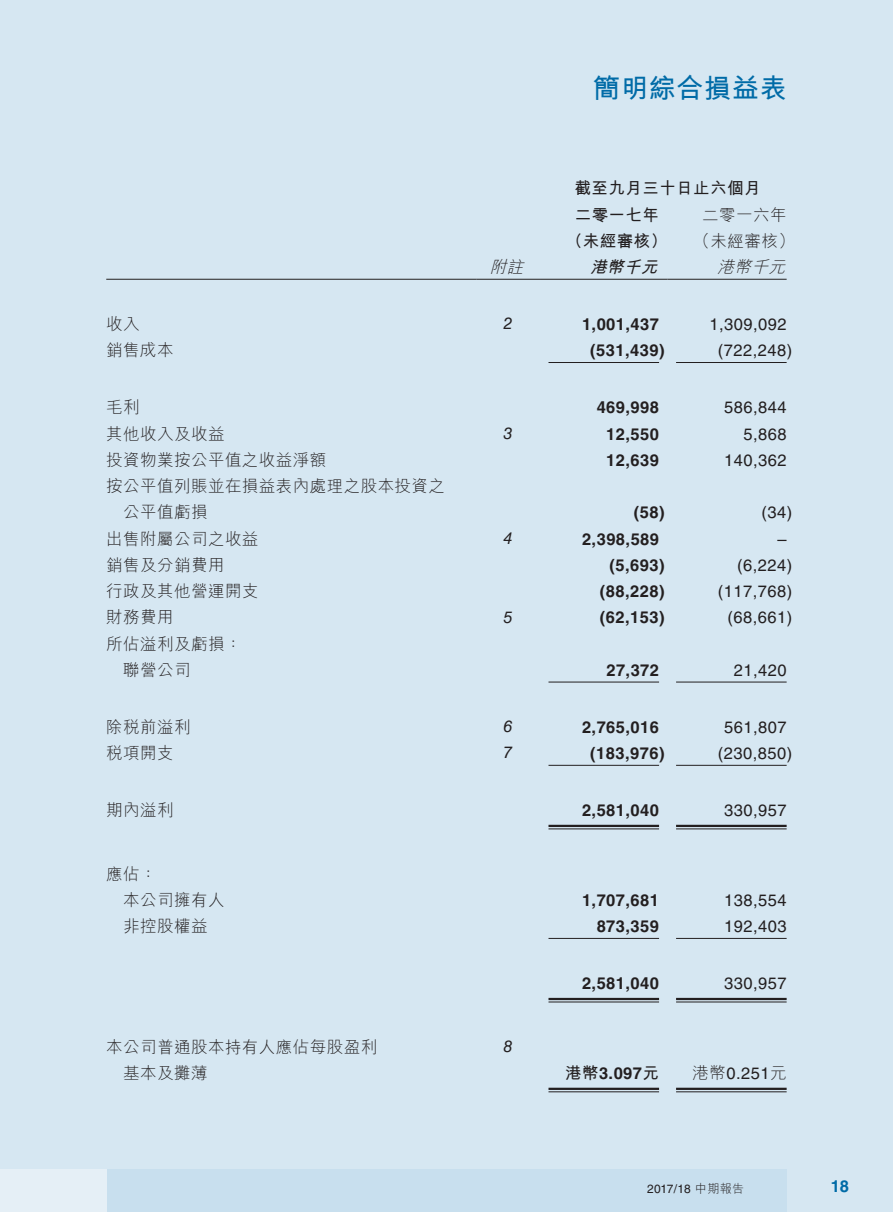
<style>
.page{position:relative;width:893px;height:1212px;background:#d6e7f2}
.page>*{position:absolute;margin:0;border:0;box-sizing:border-box;transform-origin:0 0}
.t1{font:700 27px "M Hei HK";letter-spacing:.03em;color:#006ba7}
.t2{font:300 16.5px/26.2px "M Hei HK";letter-spacing:.03em;color:#231f20}
.t3{font:700 16.5px "Helvetica LT Std";letter-spacing:.03em;color:#231f20}
.t4{font:16.5px "Helvetica LT Std";letter-spacing:.03em;color:#231f20}
.t5{font:700 16.5px "M Hei HK";letter-spacing:.03em;color:#231f20}
.t6{font:italic 16.5px "Helvetica LT Std";color:#231f20}
.t7{font:italic 300 16.5px "M Hei HK";color:#231f20}
.t8{font:italic 700 16.5px "M Hei HK";color:#231f20}
.t9{font:700 16.5px "Helvetica LT Std";color:#006ba7}
.t10{font:12px "Helvetica LT Std";letter-spacing:-.01em;color:#231f20}
.s1{font-family:"M Hei HK"}
.s2{font-family:"M Hei HK";font-weight:300}
</style>
<div class="page">
<div style="left:0;top:1169px;width:787px;height:43px;background:#c8dfee"></div>
<div style="left:0;top:1169px;width:106px;height:43px;background:#e5eff6"></div>
<hr style="left:106px;top:279px;width:370px;height:1px;background:#231f20">
<hr style="left:476px;top:279px;width:64px;height:1px;background:#231f20">
<hr style="left:540px;top:279px;width:128px;height:1px;background:#231f20">
<hr style="left:668px;top:279px;width:119px;height:1px;background:#231f20">
<hr style="left:548px;top:362px;width:111px;height:1px;background:#231f20">
<hr style="left:676px;top:362px;width:111px;height:1px;background:#231f20">
<hr style="left:548px;top:682px;width:111px;height:1px;background:#231f20">
<hr style="left:676px;top:682px;width:111px;height:1px;background:#231f20">
<hr style="left:548px;top:765px;width:111px;height:1px;background:#231f20">
<hr style="left:676px;top:765px;width:111px;height:1px;background:#231f20">
<hr style="left:548px;top:825px;width:111px;height:2px;background:#231f20">
<hr style="left:548px;top:828px;width:111px;height:1px;background:#231f20">
<hr style="left:676px;top:825px;width:111px;height:2px;background:#231f20">
<hr style="left:676px;top:828px;width:111px;height:1px;background:#231f20">
<hr style="left:548px;top:938px;width:111px;height:1px;background:#231f20">
<hr style="left:676px;top:938px;width:111px;height:1px;background:#231f20">
<hr style="left:548px;top:998px;width:111px;height:2px;background:#231f20">
<hr style="left:548px;top:1001px;width:111px;height:1px;background:#231f20">
<hr style="left:676px;top:998px;width:111px;height:2px;background:#231f20">
<hr style="left:676px;top:1001px;width:111px;height:1px;background:#231f20">
<hr style="left:548px;top:1088px;width:111px;height:2px;background:#231f20">
<hr style="left:548px;top:1091px;width:111px;height:1px;background:#231f20">
<hr style="left:676px;top:1088px;width:111px;height:2px;background:#231f20">
<hr style="left:676px;top:1091px;width:111px;height:1px;background:#231f20">
<h1 class="t1" style="left:593px;top:68px;width:195px">簡明綜合損益表</h1>
<p class="t5" style="left:574px;top:176px;width:188px">截至九月三十日止六個月</p>
<p class="t2" style="left:702px;top:201px;width:86px">二零一六年</p>
<p class="t5" style="left:575px;top:202px;width:86px">二零一七年</p>
<p class="t5" style="left:566px;top:229px;width:103px">（未經審核）</p>
<p class="t2" style="left:694px;top:227px;width:103px">（未經審核(</p>
<p class="t7" style="left:490px;top:255px;width:41px">附註</p>
<p class="t8" style="left:590px;top:255px;width:75px">港幣千元</p>
<p class="t7" style="left:718px;top:255px;width:75px">港幣千元</p>
<p class="t2" style="left:106px;top:310px;width:35px">收入</p>
<p class="t6" style="left:503px;top:314px;width:11px">2</p>
<p class="t3" style="left:582px;top:314px;width:79px">1,001,437</p>
<p class="t4" style="left:710px;top:315px;width:79px">1,309,092</p>
<p class="t2" style="left:106px;top:336px;width:69px">銷售成本</p>
<p class="t3" style="left:590px;top:340px;width:76px">)531,439(</p>
<p class="t4" style="left:718px;top:341px;width:76px">)722,248(</p>
<p class="t2" style="left:106px;top:393px;width:35px">毛利</p>
<p class="t3" style="left:597px;top:397px;width:64px">469,998</p>
<p class="t4" style="left:724px;top:398px;width:64px">586,844</p>
<p class="t2" style="left:106px;top:420px;width:120px">其他收入及收益</p>
<p class="t6" style="left:503px;top:423px;width:11px">3</p>
<p class="t3" style="left:606px;top:424px;width:54px">12,550</p>
<p class="t4" style="left:743px;top:424px;width:45px">5,868</p>
<p class="t2" style="left:106px;top:446px;width:340px">投資物業按公平值之收益淨額<br>按公平值列賬並在損益表內處理之股本投資之</p>
<p class="t3" style="left:606px;top:450px;width:54px">12,639</p>
<p class="t4" style="left:724px;top:450px;width:64px">140,362</p>
<p class="t2" style="left:123px;top:498px;width:86px">公平值虧損</p>
<p class="t3" style="left:634px;top:502px;width:32px">)58(</p>
<p class="t4" style="left:761px;top:503px;width:32px">)34(</p>
<p class="t2" style="left:106px;top:525px;width:154px">出售附屬公司之收益</p>
<p class="t6" style="left:503px;top:528px;width:11px">4</p>
<p class="t3" style="left:582px;top:529px;width:79px">2,398,589</p>
<p class="t4" style="left:777px;top:529px;width:11px">–</p>
<p class="t2" style="left:106px;top:551px;width:120px">銷售及分銷費用</p>
<p class="t3" style="left:610px;top:555px;width:57px">)5,693(</p>
<p class="t4" style="left:737px;top:555px;width:57px">)6,224(</p>
<p class="t2" style="left:106px;top:577px;width:154px">行政及其他營運開支</p>
<p class="t3" style="left:600px;top:581px;width:66px">)88,228(</p>
<p class="t4" style="left:718px;top:582px;width:76px">)117,768(</p>
<p class="t2" style="left:106px;top:603px;width:137px">財務費用<br>所佔溢利及虧損：</p>
<p class="t6" style="left:504px;top:607px;width:11px">5</p>
<p class="t3" style="left:600px;top:607px;width:66px">)62,153(</p>
<p class="t4" style="left:727px;top:608px;width:66px">)68,661(</p>
<p class="t2" style="left:123px;top:656px;width:69px">聯營公司</p>
<p class="t3" style="left:606px;top:660px;width:54px">27,372</p>
<p class="t4" style="left:734px;top:660px;width:54px">21,420</p>
<p class="t2" style="left:106px;top:713px;width:86px">除稅前溢利</p>
<p class="t6" style="left:503px;top:717px;width:11px">6</p>
<p class="t3" style="left:582px;top:717px;width:79px">2,765,016</p>
<p class="t4" style="left:724px;top:717px;width:64px">561,807</p>
<p class="t2" style="left:106px;top:739px;width:69px">稅項開支</p>
<p class="t6" style="left:503px;top:743px;width:11px">7</p>
<p class="t3" style="left:590px;top:743px;width:76px">)183,976(</p>
<p class="t4" style="left:718px;top:744px;width:76px">)230,850(</p>
<p class="t2" style="left:106px;top:796px;width:69px">期內溢利</p>
<p class="t3" style="left:582px;top:800px;width:79px">2,581,040</p>
<p class="t4" style="left:724px;top:801px;width:64px">330,957</p>
<p class="t2" style="left:106px;top:860px;width:52px">應佔：</p>
<p class="t2" style="left:123px;top:886px;width:103px">本公司擁有人</p>
<p class="t3" style="left:582px;top:890px;width:79px">1,707,681</p>
<p class="t4" style="left:724px;top:890px;width:64px">138,554</p>
<p class="t2" style="left:123px;top:912px;width:86px">非控股權益</p>
<p class="t3" style="left:597px;top:916px;width:64px">873,359</p>
<p class="t4" style="left:724px;top:917px;width:64px">192,403</p>
<p class="t3" style="left:582px;top:973px;width:79px">2,581,040</p>
<p class="t4" style="left:724px;top:974px;width:64px">330,957</p>
<p class="t2" style="left:106px;top:1033px;width:272px">本公司普通股本持有人應佔每股盈利</p>
<p class="t6" style="left:503px;top:1037px;width:11px">8</p>
<p class="t2" style="left:123px;top:1059px;width:86px">基本及攤薄</p>
<p class="t3" style="left:565px;top:1063px;width:96px"><span class="s1">港幣</span>3.097<span class="s1">元</span></p>
<p class="t4" style="left:693px;top:1064px;width:96px"><span class="s2">港幣</span>0.251<span class="s2">元</span></p>
<p class="t10" style="left:647px;top:1182px;width:98px">2017/18 <span class="s2">中期報告</span></p>
<p class="t9" style="left:831px;top:1176px;width:20px">18</p>
</div>
